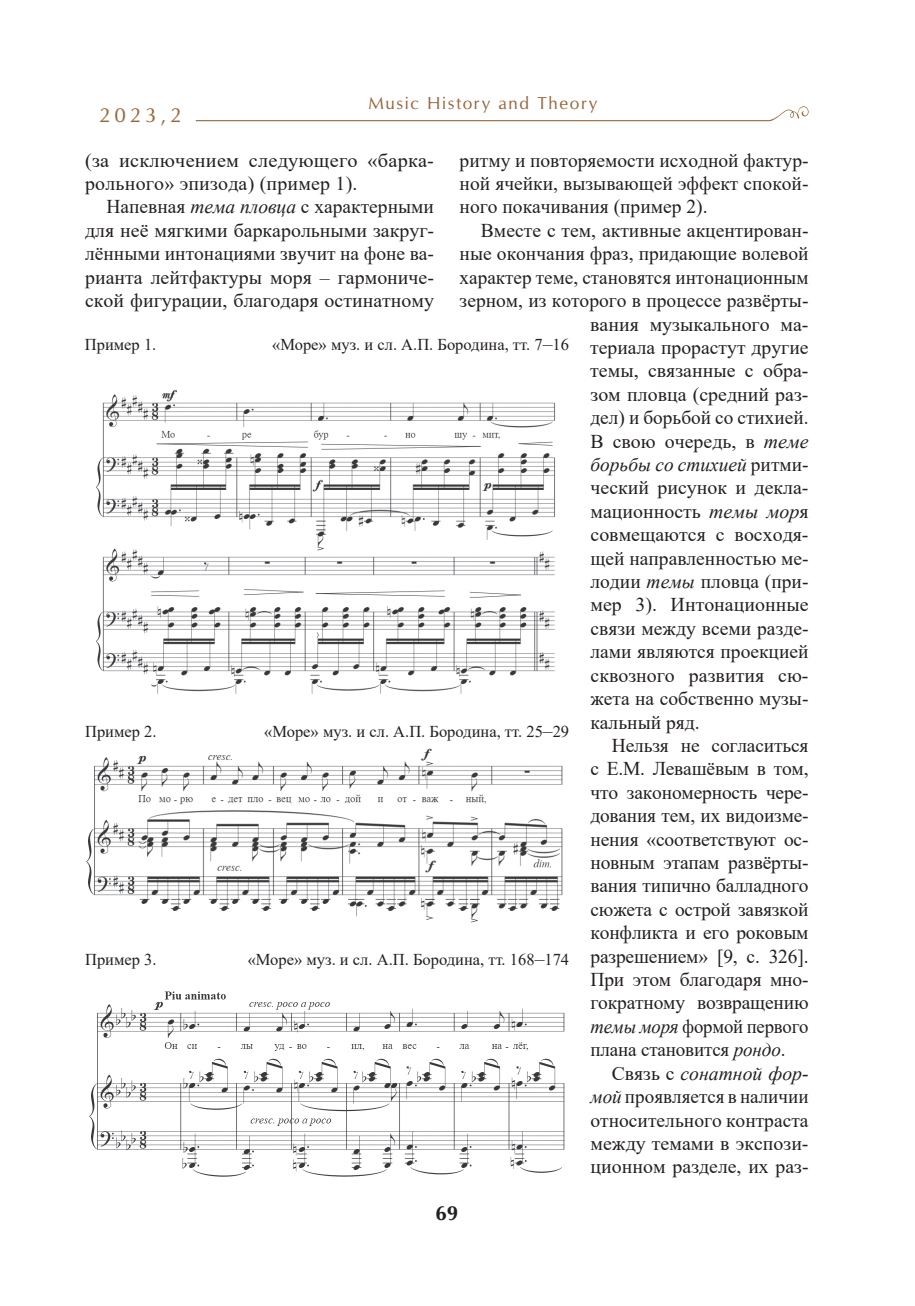
<style>
.page{position:relative;width:915px;height:1306px;background:#fff}
.page>*{position:absolute;margin:0;border:0;box-sizing:border-box;transform-origin:0 0}
.t1{font:19.5px/23.4px "Times New Roman";color:#231f20;text-align:justify}
.t2{font:19.5px/23.4px "Times New Roman";color:#231f20;scale:1.04 1}
.t3{font:italic 19.5px "Times New Roman";color:#231f20}
.t4{font:19.5px "Times New Roman";color:#231f20;scale:.96 1}
.t5{font:19.5px "Opium New C";color:#98673c}
.t6{font:700 19.5px "Opium New C";color:#231f20}
.t7{font:16.5px "Times New Roman";color:#231f20}
.t8{font:16.5px "Opium New C";letter-spacing:.095em;color:#98673c}
.s1{font-style:italic}
.s2{font-style:normal}
.s3{font-size:19.5px}
</style>
<div class="page">
<hr style="left:196px;top:120px;width:572px;height:1px;background:#98673c">
<svg style="left:768px;top:106px;width:40px;height:15px"></svg>
<img style="left:96px;top:389px;width:459px;height:305px">
<img style="left:86px;top:748px;width:477px;height:175px">
<img style="left:89px;top:991px;width:476px;height:186px">
<p class="t5" style="left:99px;top:103px;width:84px">2023,2</p>
<p class="t8" style="left:368px;top:93px;width:230px">Music History and Theory</p>
<p class="t2" style="left:85px;top:148px;width:337px">(за исключением следующего «барка&shy;рольного» эпизода) (пример 1).</p>
<p class="t1" style="left:85px;top:195px;width:350px;text-indent:21px">Напевная <span class="s1">тема пловца</span> с характерными для неё мягкими баркарольными закруг&shy;лёнными интонациями звучит на фоне ва&shy;рианта лейтфактуры моря – гармониче&shy;ской фигурации, благодаря остинатному</p>
<p class="t1" style="left:459px;top:148px;width:350px">ритму и повторяемости исходной фактур&shy;ной ячейки, вызывающей эффект спокой&shy;ного покачивания (пример 2).</p>
<p class="t1" style="left:480px;top:218px;width:329px">Вместе с тем, активные акцентирован-</p>
<p class="t1" style="left:459px;top:241px;width:350px">ные окончания фраз, придающие волевой</p>
<p class="t1" style="left:459px;top:265px;width:350px">характер теме, становятся интонационным</p>
<p class="t1" style="left:459px;top:288px;width:350px">зерном, из которого в процессе развёрты-</p>
<p class="t1" style="left:590px;top:312px;width:220px">вания музыкального ма-</p>
<p class="t1" style="left:590px;top:335px;width:220px">териала прорастут другие</p>
<p class="t1" style="left:590px;top:358px;width:220px">темы, связанные с обра-</p>
<p class="t1" style="left:590px;top:382px;width:219px">зом пловца (средний раз-</p>
<p class="t1" style="left:590px;top:405px;width:219px">дел) и борьбой со стихией.</p>
<p class="t1" style="left:590px;top:429px;width:219px">В свою очередь, в <span class="s1">теме</span></p>
<p class="t3" style="left:590px;top:451px;width:219px">борьбы со стихией <span class="s2">ритми-</span></p>
<p class="t1" style="left:590px;top:475px;width:219px">ческий рисунок и декла-</p>
<p class="t1" style="left:590px;top:499px;width:219px">мационность <span class="s1">темы мор</span>я</p>
<p class="t1" style="left:590px;top:522px;width:219px">совмещаются с восходя-</p>
<p class="t1" style="left:590px;top:546px;width:219px">щей направленностью ме-</p>
<p class="t1" style="left:590px;top:569px;width:219px">лодии <span class="s1">темы</span> пловца (при-</p>
<p class="t1" style="left:590px;top:592px;width:219px">мер 3). Интонационные</p>
<p class="t1" style="left:590px;top:616px;width:219px">связи между всеми разде-</p>
<p class="t1" style="left:590px;top:639px;width:219px">лами являются проекцией</p>
<p class="t1" style="left:590px;top:663px;width:219px">сквозного развития сю-</p>
<p class="t1" style="left:590px;top:686px;width:219px">жета на собственно музы-</p>
<p class="t1" style="left:590px;top:709px;width:111px">кальный ряд.</p>
<p class="t1" style="left:611px;top:733px;width:198px">Нельзя не согласиться</p>
<p class="t1" style="left:590px;top:756px;width:219px">с Е.М. Левашёвым в том,</p>
<p class="t1" style="left:590px;top:780px;width:219px">что закономерность чере-</p>
<p class="t1" style="left:590px;top:803px;width:219px">дования тем, их видоизме-</p>
<p class="t1" style="left:590px;top:826px;width:219px">нения «соответствуют ос-</p>
<p class="t1" style="left:590px;top:850px;width:219px">новным этапам развёрты-</p>
<p class="t1" style="left:590px;top:873px;width:219px">вания типично балладного</p>
<p class="t1" style="left:590px;top:897px;width:219px">сюжета с острой завязкой</p>
<p class="t1" style="left:590px;top:920px;width:219px">конфликта и его роковым</p>
<p class="t1" style="left:590px;top:943px;width:219px">разрешением» [9, с. 326].</p>
<p class="t1" style="left:590px;top:967px;width:219px">При этом благодаря мно-</p>
<p class="t1" style="left:590px;top:990px;width:219px">гократному возвращению</p>
<p class="t4" style="left:590px;top:1012px;width:228px"><span class="s1">темы моря</span> формой первого</p>
<p class="t1" style="left:590px;top:1037px;width:196px">плана становится <span class="s1">рондо</span>.</p>
<p class="t3" style="left:611px;top:1059px;width:198px"><span class="s2">Связь с</span> сонатной фор-</p>
<p class="t1" style="left:590px;top:1084px;width:219px"><span class="s1">мой</span> проявляется в наличии</p>
<p class="t1" style="left:590px;top:1107px;width:219px">относительного контраста</p>
<p class="t1" style="left:590px;top:1131px;width:219px">между темами в экспози-</p>
<p class="t1" style="left:590px;top:1154px;width:219px">ционном разделе, их раз-</p>
<p class="t7" style="left:85px;top:333px;width:73px">Пример 1.</p>
<p class="t7" style="left:272px;top:333px;width:298px">«Море» муз. и сл. А.П. Бородина, тт. 7<span class="s3">–</span>16</p>
<p class="t7" style="left:85px;top:719px;width:73px">Пример 2.</p>
<p class="t7" style="left:264px;top:719px;width:306px">«Море» муз. и сл. А.П. Бородина, тт. 25<span class="s3">–</span>29</p>
<p class="t7" style="left:85px;top:948px;width:73px">Пример 3.</p>
<p class="t7" style="left:248px;top:948px;width:323px">«Море» муз. и сл. А.П. Бородина, тт. 168<span class="s3">–</span>174</p>
<p class="t6" style="left:435px;top:1200px;width:24px">69</p>
</div>
